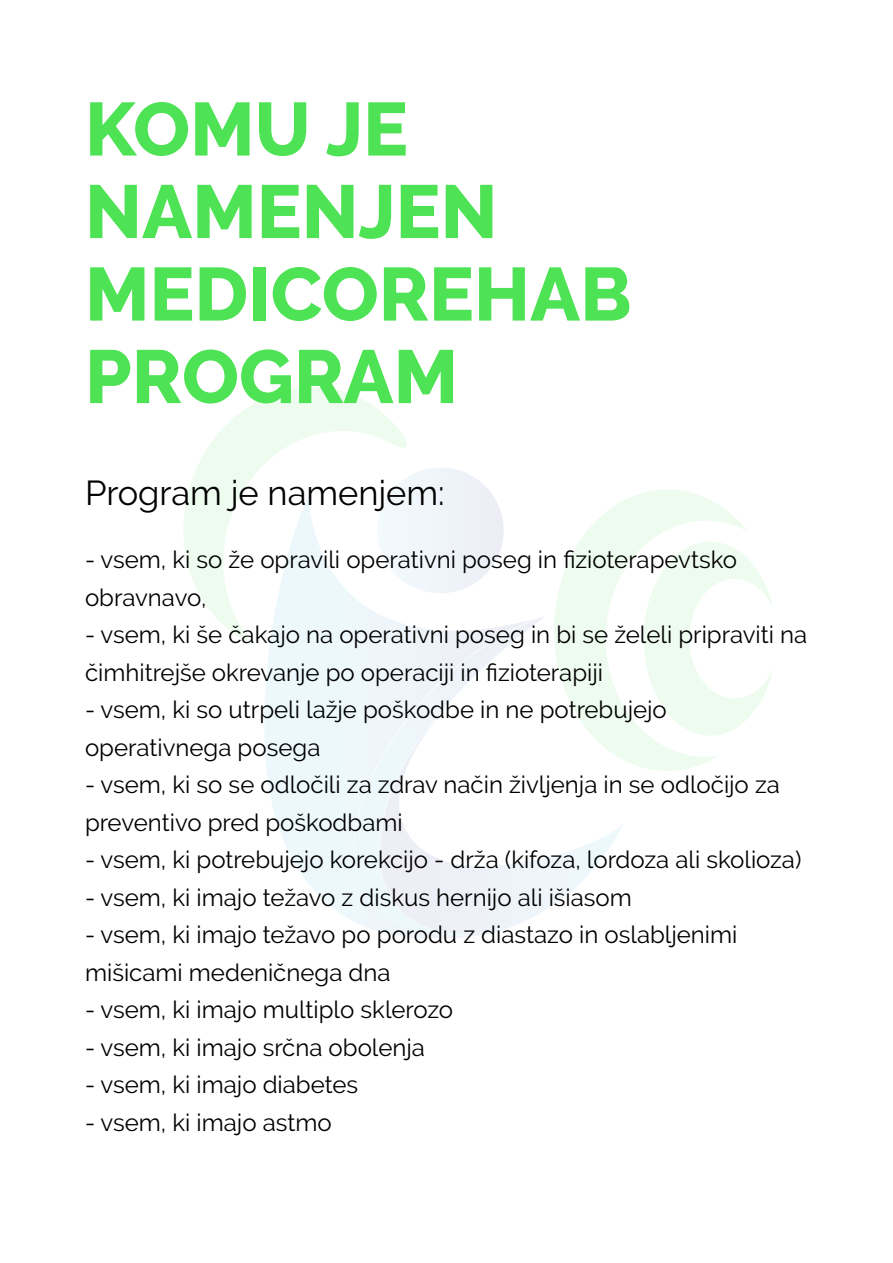
<style>
.page{position:relative;width:893px;height:1263px;background:#fff}
.page>*{position:absolute;margin:0;border:0;box-sizing:border-box;transform-origin:0 0}
.t1{font:800 75px/82.5px "Raleway";color:#4de354}
.t2{font:34.5px "Raleway";color:#000}
.t3{font:24px/37.5px "Raleway";color:#000}
</style>
<div class="page">
<svg style="left:748px;top:560px;width:25px;height:158px"></svg>
<svg style="left:555px;top:490px;width:193px;height:281px;fill:#edfcee"></svg>
<svg style="left:545px;top:616px;width:78px;height:294px"></svg>
<div style="left:377px;top:467px;width:127px;height:126px;background:#eff4fa;border-radius:63px"></div>
<svg style="left:264px;top:498px;width:281px;height:440px"></svg>
<svg style="left:183px;top:387px;width:227px;height:259px"></svg>
<h1 class="t1" style="left:85px;top:88px;width:548px">KOMU JE<br>NAMENJEN<br>MEDICOREHAB<br>PROGRAM</h1>
<h2 class="t2" style="left:85px;top:473px;width:361px">Program je namenjem:</h2>
<p class="t3" style="left:85px;top:541px;width:654px">- vsem, ki so že opravili operativni poseg in fizioterapevtsko obravnavo,</p>
<p class="t3" style="left:85px;top:616px;width:724px">- vsem, ki še čakajo na operativni poseg in bi se želeli pripraviti na čimhitrejše okrevanje po operaciji in fizioterapiji</p>
<p class="t3" style="left:85px;top:691px;width:583px">- vsem, ki so utrpeli lažje poškodbe in ne potrebujejo operativnega posega</p>
<p class="t3" style="left:85px;top:766px;width:696px">- vsem, ki so se odločili za zdrav način življenja in se odločijo za preventivo pred poškodbami</p>
<p class="t3" style="left:85px;top:841px;width:718px">- vsem, ki potrebujejo korekcijo - drža (kifoza, lordoza ali skolioza)</p>
<p class="t3" style="left:85px;top:878px;width:548px">- vsem, ki imajo težavo z diskus hernijo ali išiasom</p>
<p class="t3" style="left:85px;top:916px;width:654px">- vsem, ki imajo težavo po porodu z diastazo in oslabljenimi mišicami medeničnega dna</p>
<p class="t3" style="left:85px;top:991px;width:370px">- vsem, ki imajo multiplo sklerozo</p>
<p class="t3" style="left:85px;top:1028px;width:341px">- vsem, ki imajo srčna obolenja</p>
<p class="t3" style="left:85px;top:1066px;width:275px">- vsem, ki imajo diabetes</p>
<p class="t3" style="left:85px;top:1103px;width:248px">- vsem, ki imajo astmo</p>
</div>
